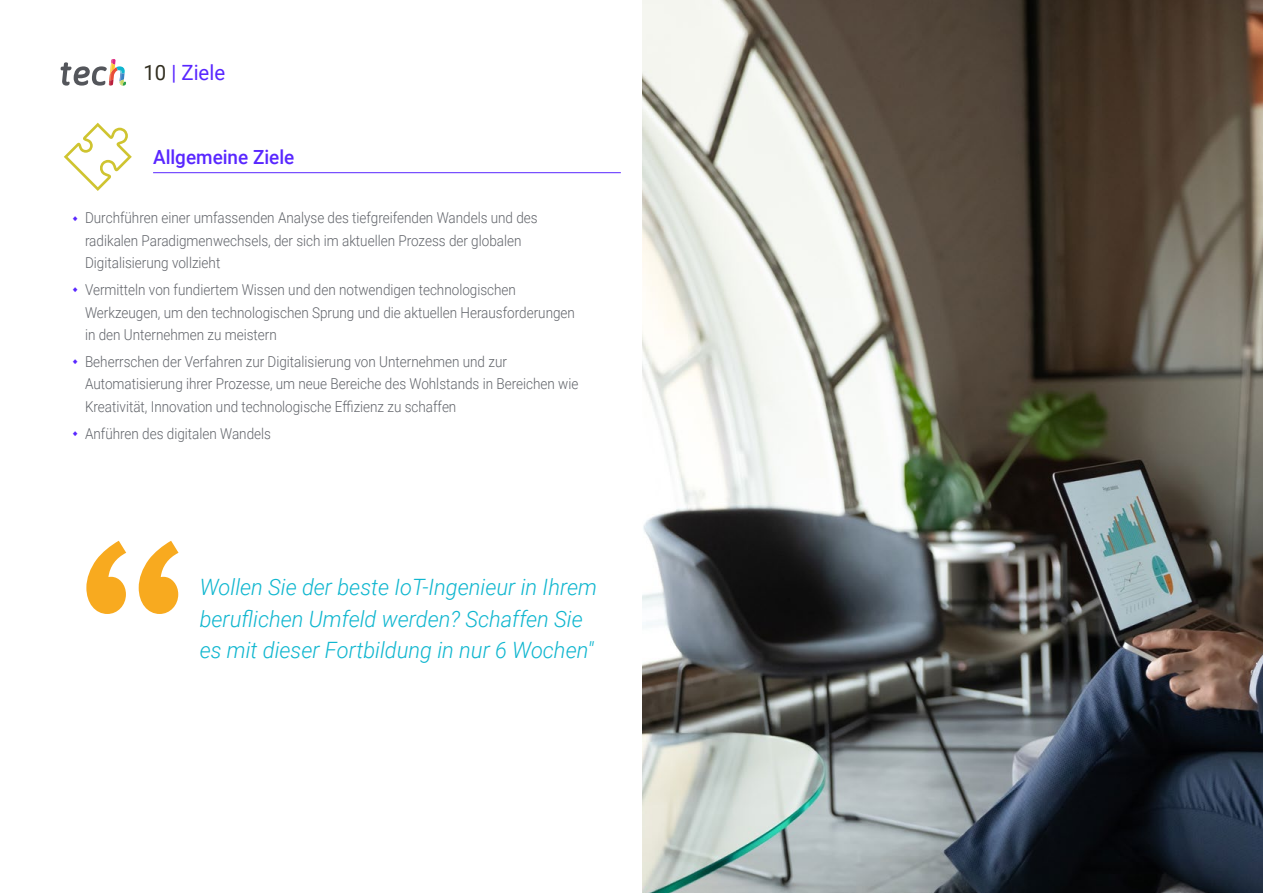
<style>
.page{position:relative;width:1263px;height:893px;background:#fff}
.page>*{position:absolute;margin:0;border:0;box-sizing:border-box;transform-origin:0 0}
.t1{font:italic 300 22.5px/31.5px "Roboto";color:#0fb6cf}
.t2{font:21px "Roboto";color:#5927ff}
.t3{font:500 19.5px "Roboto";color:#5927ff}
.t4{font:300 15px/22.5px "Roboto";color:#61646a;scale:.9 1}
.s1{color:#312e20}
</style>
<div class="page">
<hr style="left:153px;top:172px;width:468px;height:1px;background:#5927ff">
<svg style="left:64px;top:123px;width:68px;height:68px"></svg>
<img style="left:642px;top:0;width:621px;height:893px">
<svg style="left:86px;top:541px;width:93px;height:73px"></svg>
<svg style="left:61px;top:59px;width:65px;height:27px"></svg>
<h2 class="t2" style="left:144px;top:57px;width:83px"><span class="s1">10</span> | Ziele</h2>
<h3 class="t3" style="left:153px;top:144px;width:143px">Allgemeine Ziele</h3>
<p class="t4" style="left:85px;top:206px;width:504px">Durchführen einer umfassenden Analyse des tiefgreifenden Wandels und des radikalen Paradigmenwechsels, der sich im aktuellen Prozess der globalen<br>Digitalisierung vollzieht</p>
<p class="t4" style="left:85px;top:278px;width:546px">Vermitteln von fundiertem Wissen und den notwendigen technologischen<br>Werkzeugen, um den technologischen Sprung und die aktuellen Herausforderungen in den Unternehmen zu meistern</p>
<p class="t4" style="left:85px;top:350px;width:550px">Beherrschen der Verfahren zur Digitalisierung von Unternehmen und zur<br>Automatisierung ihrer Prozesse, um neue Bereiche des Wohlstands in Bereichen wie<br>Kreativität, Innovation und technologische Effizienz zu schaffen</p>
<p class="t4" style="left:85px;top:421px;width:208px">Anführen des digitalen Wandels</p>
<h1 class="t1" style="left:200px;top:571px;width:399px">Wollen Sie der beste IoT-Ingenieur in Ihrem beruflichen Umfeld werden? Schaffen Sie es mit dieser Fortbildung in nur 6 Wochen"</h1>
</div>
